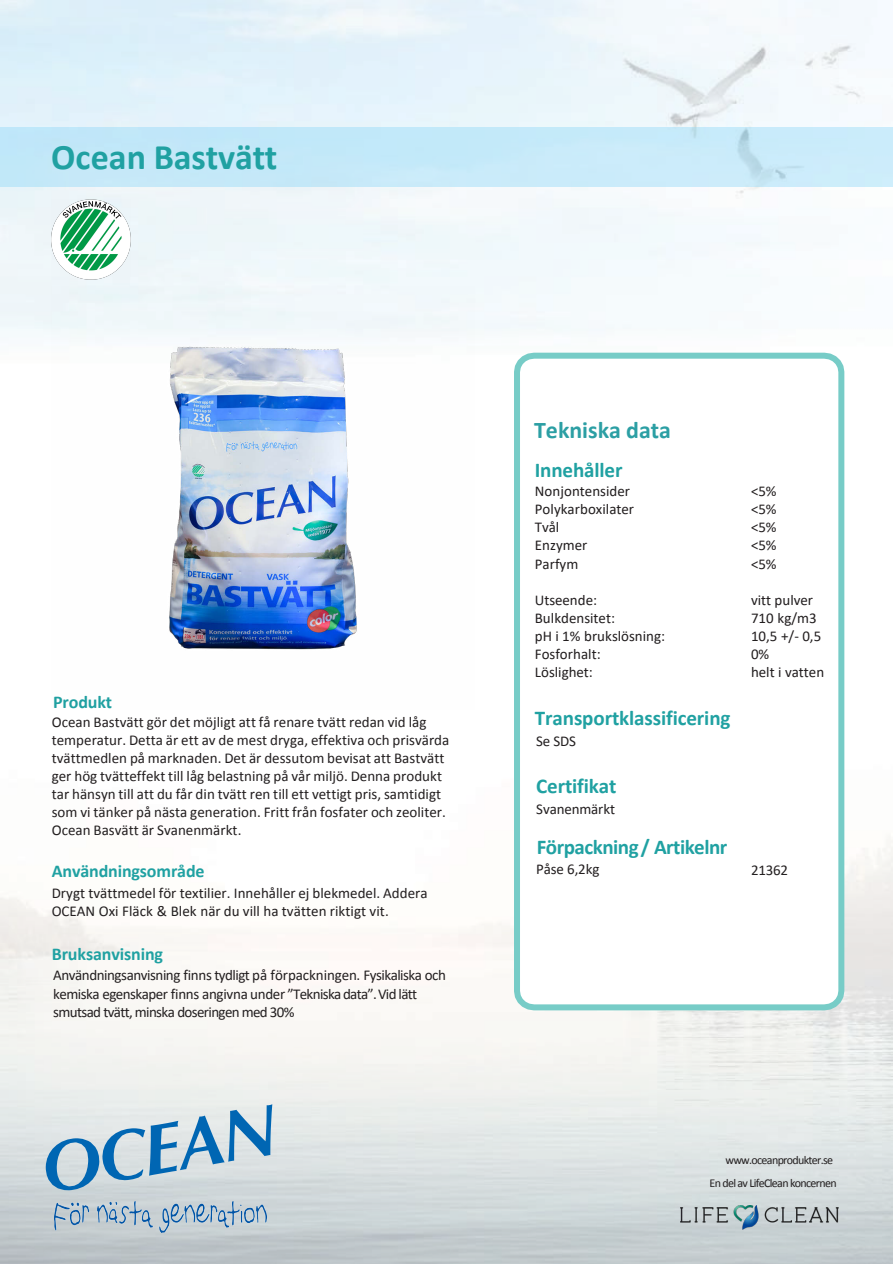
<style>
.page{position:relative;width:893px;height:1264px;background:#fff}
.page>*{position:absolute;margin:0;border:0;box-sizing:border-box;transform-origin:0 0}
.t1{font:700 36px "Calibri";letter-spacing:-.005em;color:#20a1a2}
.t2{font:700 24px "Calibri";color:#2c9fa4}
.t3{font:700 21px "Calibri";letter-spacing:-.005em;color:#20a1a2}
.t4{font:700 21px "Calibri";letter-spacing:-.025em;color:#20a1a2}
.t5{font:700 18px "Calibri";letter-spacing:-.01em;color:#20a1a2}
.t6{font:15px/18px "Calibri";color:#221e1f}
.t7{font:15px/18.8px "Calibri";letter-spacing:-.03em;color:#231f20}
.t8{font:15px "Calibri";letter-spacing:-.01em;color:#231f20}
.t9{font:12px/22.8px "Calibri";letter-spacing:-.055em;color:#231f20;text-align:right}
</style>
<div class="page">
<img style="left:0;top:0;width:892px;height:1263px">
<img style="left:54px;top:1201px;width:212px;height:31px">
<svg style="left:46px;top:1103px;width:226px;height:86px;background:#acc7d9"></svg>
<div style="left:0;top:127px;width:892px;height:59px;background:#c5e9f9"></div>
<svg style="left:511px;top:349px;width:336px;height:664px"></svg>
<img style="left:52px;top:200px;width:79px;height:79px">
<img style="left:680px;top:1204px;width:158px;height:24px">
<img style="left:51px;top:286px;width:423px;height:423px">
<p class="t1" style="left:51px;top:132px;width:227px">Ocean Bastvätt</p>
<p class="t5" style="left:53px;top:689px;width:60px">Produkt</p>
<p class="t6" style="left:52px;top:712px;width:399px">Ocean Bastvätt gör det möjligt att få renare tvätt redan vid låg temperatur. Detta är ett av de mest dryga, effektiva och prisvärda tvättmedlen på marknaden. Det är dessutom bevisat att Bastvätt ger hög tvätteffekt till låg belastning på vår miljö. Denna produkt tar hänsyn till att du får din tvätt ren till ett vettigt pris, samtidigt som vi tänker på nästa generation. Fritt från fosfater och zeoliter.<br>Ocean Basvätt är Svanenmärkt.</p>
<p class="t5" style="left:52px;top:858px;width:154px">Användningsområde</p>
<p class="t6" style="left:52px;top:882px;width:377px">Drygt tvättmedel för textilier. Innehåller ej blekmedel. Addera<br>OCEAN Oxi Fläck &amp; Blek när du vill ha tvätten riktigt vit.</p>
<p class="t5" style="left:52px;top:940px;width:113px">Bruksanvisning</p>
<p class="t7" style="left:53px;top:965px;width:394px">Användningsanvisning finns tydligt på förpackningen. Fysikaliska och kemiska egenskaper finns angivna under ”Tekniskadata”.Vid lätt smutsad tvätt, minska doseringen med 30%</p>
<p class="t2" style="left:534px;top:412px;width:138px">Tekniska data</p>
<p class="t3" style="left:535px;top:455px;width:89px">Innehåller</p>
<p class="t6" style="left:535px;top:482px;width:101px">Nonjontensider<br>Polykarboxilater<br>Tvål<br>Enzymer<br>Parfym</p>
<p class="t6" style="left:535px;top:590px;width:132px">Utseende:<br>Bulkdensitet:<br>pH i 1% brukslösning:<br>Fosforhalt:<br>Löslighet:</p>
<p class="t3" style="left:535px;top:702px;width:197px">Transportklassificering</p>
<p class="t7" style="left:536px;top:731px;width:41px">Se SDS</p>
<p class="t3" style="left:536px;top:770px;width:82px">Certifikat</p>
<p class="t8" style="left:536px;top:798px;width:80px">Svanenmärkt</p>
<p class="t4" style="left:536px;top:832px;width:192px">Förpackning/ Artikelnr</p>
<p class="t7" style="left:536px;top:858px;width:65px">Påse 6,2kg</p>
<p class="t6" style="left:751px;top:482px;width:27px">&lt;5%</p>
<p class="t6" style="left:751px;top:500px;width:27px">&lt;5%</p>
<p class="t6" style="left:751px;top:518px;width:27px">&lt;5%</p>
<p class="t6" style="left:751px;top:536px;width:27px">&lt;5%</p>
<p class="t6" style="left:751px;top:554px;width:27px">&lt;5%</p>
<p class="t6" style="left:751px;top:590px;width:64px">vitt pulver</p>
<p class="t6" style="left:751px;top:608px;width:67px">710 kg/m3</p>
<p class="t6" style="left:751px;top:626px;width:72px">10,5 +/- 0,5</p>
<p class="t6" style="left:751px;top:644px;width:20px">0%</p>
<p class="t6" style="left:751px;top:662px;width:75px">helt i vatten</p>
<p class="t7" style="left:751px;top:859px;width:39px">21362</p>
<p class="t9" style="left:709px;top:1147px;width:129px">www.oceanprodukter.se<br>En del av LifeClean koncernen</p>
</div>
